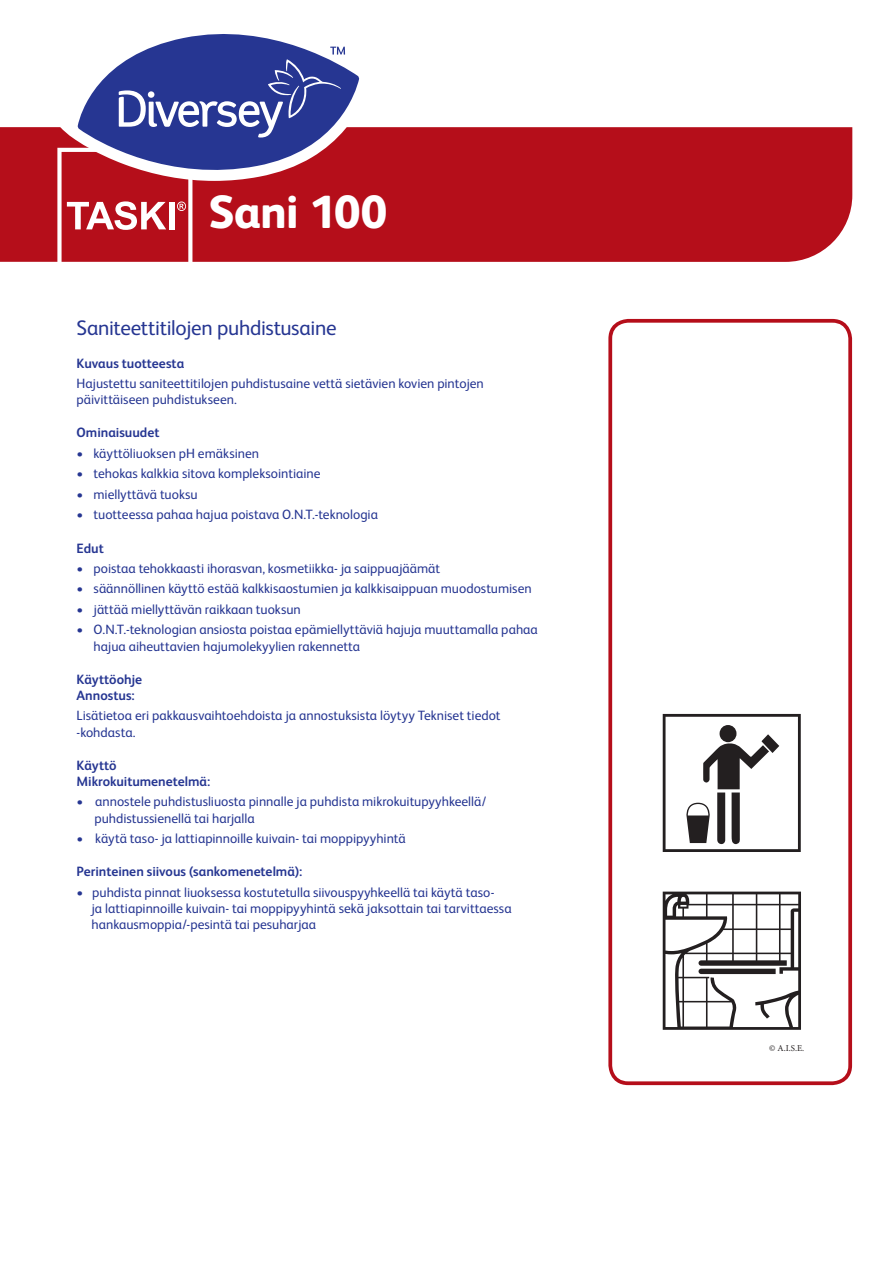
<style>
.page{position:relative;width:893px;height:1263px;background:#fff}
.page>*{position:absolute;margin:0;border:0;box-sizing:border-box;transform-origin:0 0}
.t1{font:800 46.5px "FS Albert Pro";letter-spacing:-.015em;color:#fff}
.t2{font:21px "FS Albert Pro";letter-spacing:-.015em;color:#263692}
.t3{font:13.5px/16.2px "FS Albert Pro";letter-spacing:-.005em;color:#263692}
.t4{font:700 13.5px/16.2px "FS Albert Pro";letter-spacing:-.005em;color:#263692}
.t5{font:9px "Minion Pro";color:#231f20}
</style>
<div class="page">
<div style="left:0;top:127px;width:852px;height:135px;background:#b50e1a"></div>
<svg style="left:57px;top:148px;width:135px;height:114px;background:#c23b45"></svg>
<div style="left:169px;top:202px;width:6px;height:27px;background:#fff"></div>
<svg style="left:608px;top:319px;width:244px;height:766px"></svg>
<svg style="left:663px;top:891px;width:138px;height:139px"></svg>
<svg style="left:663px;top:714px;width:138px;height:138px"></svg>
<svg style="left:58px;top:78px;width:316px;height:103px"></svg>
<svg style="left:78px;top:34px;width:281px;height:148px"></svg>
<svg style="left:119px;top:47px;width:226px;height:91px;background:#4b58a4"></svg>
<h1 class="t1" style="left:208px;top:175px;width:180px">Sani 100</h1>
<h2 class="t2" style="left:77px;top:313px;width:262px">Saniteettitilojen puhdistusaine</h2>
<p class="t4" style="left:77px;top:354px;width:109px">Kuvaus tuotteesta</p>
<p class="t3" style="left:77px;top:374px;width:409px">Hajustettu saniteettitilojen puhdistusaine vettä sietävien kovien pintojen päivittäiseen puhdistukseen.</p>
<p class="t4" style="left:77px;top:424px;width:84px">Ominaisuudet</p>
<p class="t3" style="left:77px;top:444px;width:184px">• käyttöliuoksen pH emäksinen</p>
<p class="t3" style="left:77px;top:465px;width:245px">• tehokas kalkkia sitova kompleksointiaine</p>
<p class="t3" style="left:77px;top:485px;width:123px">• miellyttävä tuoksu</p>
<p class="t3" style="left:77px;top:506px;width:303px">• tuotteessa pahaa hajua poistava O.N.T.-teknologia</p>
<p class="t4" style="left:77px;top:539px;width:29px">Edut</p>
<p class="t3" style="left:77px;top:559px;width:365px">• poistaa tehokkaasti ihorasvan, kosmetiikka- ja saippuajäämät</p>
<p class="t3" style="left:77px;top:580px;width:457px">• säännöllinen käyttö estää kalkkisaostumien ja kalkkisaippuan muodostumisen</p>
<p class="t3" style="left:77px;top:600px;width:226px">• jättää miellyttävän raikkaan tuoksun</p>
<p class="t3" style="left:94px;top:621px;width:446px;text-indent:-17px">• O.N.T.-teknologian ansiosta poistaa epämiellyttäviä hajuja muuttamalla pahaa hajua aiheuttavien hajumolekyylien rakennetta</p>
<p class="t4" style="left:77px;top:670px;width:67px">Käyttöohje<br>Annostus:</p>
<p class="t3" style="left:77px;top:707px;width:426px">Lisätietoa eri pakkausvaihtoehdoista ja annostuksista löytyy Tekniset tiedot -kohdasta.</p>
<p class="t4" style="left:77px;top:756px;width:135px">Käyttö<br>Mikrokuitumenetelmä:</p>
<p class="t3" style="left:95px;top:793px;width:393px;text-indent:-18px">• annostele puhdistusliuosta pinnalle ja puhdista mikrokuitupyyhkeellä/ puhdistussienellä tai harjalla</p>
<p class="t3" style="left:77px;top:829px;width:331px">• käytä taso- ja lattiapinnoille kuivain- tai moppipyyhintä</p>
<p class="t4" style="left:77px;top:863px;width:227px">Perinteinen siivous (sankomenetelmä):</p>
<p class="t3" style="left:92px;top:883px;width:422px;text-indent:-15px">• puhdista pinnat liuoksessa kostutetulla siivouspyyhkeellä tai käytä taso-<br>ja lattiapinnoille kuivain- tai moppipyyhintä sekä jaksottain tai tarvittaessa hankausmoppia/-pesintä tai pesuharjaa</p>
<p class="t5" style="left:769px;top:1042px;width:37px">© A.I.S.E.</p>
</div>
